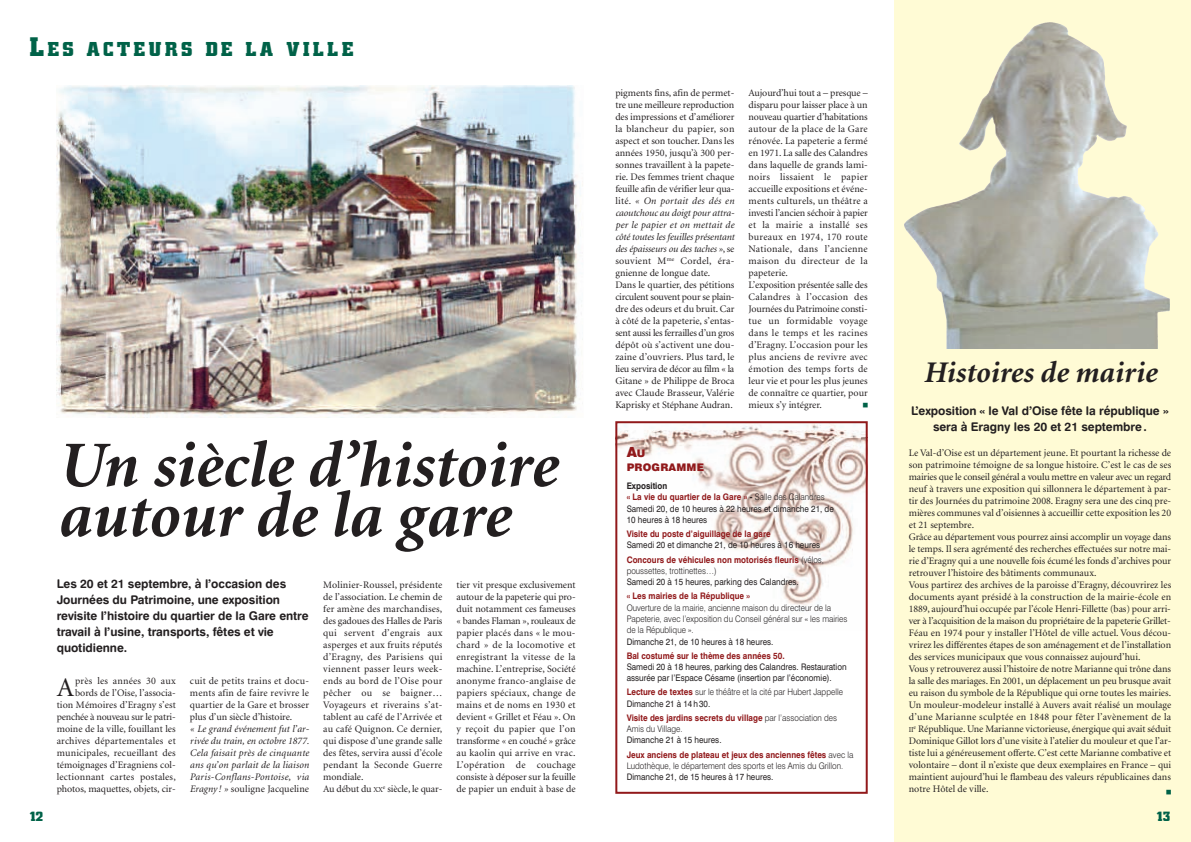
<style>
.page{position:relative;width:1191px;height:842px;background:#fff}
.page>*{position:absolute;margin:0;border:0;box-sizing:border-box;transform-origin:0 0}
.t1{font:italic 700 65px/50px "Minion";color:#231f20}
.t2{font:italic 700 30px "Minion";color:#231f20}
.t3{font:26.9px "Minion";color:#231f20}
.t4{font:700 18px "Civic";letter-spacing:.17em;color:#006248}
.t5{font:900 14px "Swiss 721 BT";color:#91191b}
.t6{font:12px/16px "Swiss 721 BT Bold Rounded";letter-spacing:-.005em;color:#231f20}
.t7{font:700 12px "Civic";color:#006248}
.t8{font:900 10.5px "Swiss 721 BT";letter-spacing:.015em;color:#91191b}
.t9{font:10px/12px "Minion";color:#231f20}
.t10{font:italic 10px/12px "Minion";letter-spacing:.02em;color:#231f20;text-align:justify}
.t11{font:9px/11.3px "Swiss 721 BT";color:#231f20;scale:.9 1}
.t12{font:300 9px/11.3px "Swiss 721 BT";color:#231f20;scale:.9 1}
.t13{font:700 9px/14.1px "Swiss 721 BT";color:#91191b;scale:.9 1}
.t14{font:8px "Wingdings";color:#006248}
.s1{font-size:24px}
.s2{font-size:7.5px}
.s3{font-style:normal}
.s4{font-style:italic}
.s5{font-size:10.5px}
.s6{font-weight:700}
.s7{font-weight:700;color:#91191b}
.s8{font-weight:300}
.s9{font-weight:400}
.s10{font-weight:400;color:#231f20}
.s11{font-weight:300;color:#231f20}
</style>
<div class="page">
<img style="left:618px;top:424px;width:246px;height:182px">
<svg style="left:894px;top:0;width:297px;height:842px;background:#eeebcb"></svg>
<img style="left:57px;top:86px;width:526px;height:332px">
<div style="left:615px;top:421px;width:252px;height:373px;border:2px solid #91191b"></div>
<img style="left:1067px;top:32px;width:42px;height:69px">
<h3 class="t4" style="left:29px;top:40px;width:326px"><span class="s1">L</span>ES ACTEURS DE LA VILLE</h3>
<h1 class="t1" style="left:57px;top:445px;width:501px">Un siècle d’histoire autour de la gare</h1>
<p class="t6" style="left:57px;top:577px;width:253px">Les 20 et 21 septembre, à l’occasion des Journées du Patrimoine, une exposition revisite l’histoire du quartier de la Gare entre travail à l’usine, transports, fêtes et vie quotidienne.</p>
<p class="t9" style="left:456px;top:580px;width:121px;text-align:justify">tier vit presque exclusivement autour de la papeterie qui pro&shy;duit notamment ces fameuses « bandes Flaman », rouleaux de papier placés dans « le mou&shy;chard » de la locomotive et enregistrant la vitesse de la machine. L’entreprise, Société anonyme franco-anglaise de papiers spéciaux, change de mains et de noms en 1930 et devient « Grillet et Féau ». On y reçoit du papier que l’on transforme « en couché » grâce au kaolin qui arrive en vrac.<br>L’opération de couchage consiste à déposer sur la feuille de papier un enduit à base de</p>
<p class="t9" style="left:323px;top:580px;width:121px">Molinier-Roussel, présidente de l’association. Le chemin de fer amène des marchandises, des gadoues des Halles de Paris qui servent d’engrais aux asperges et aux fruits réputés d’Eragny, des Parisiens qui viennent passer leurs week&shy;ends au bord de l’Oise pour pêcher ou se baigner…<br>Voyageurs et riverains s’at&shy;tablent au café de l’Arrivée et au café Quignon. Ce dernier, qui dispose d’une grande salle des fêtes, servira aussi d’école pendant la Seconde Guerre mondiale.<br>Au début du <span class="s2">XX</span><sup>e</sup> siècle, le quar-</p>
<p class="t9" style="left:57px;top:676px;width:121px;text-align:right">près les années 30 aux bords de l’Oise, l’associa&shy;tion Mémoires d’Eragny s’est penchée à nouveau sur le patri&shy;moine de la ville, fouillant les archives départementales et municipales, recueillant des témoignages d’Eragniens col&shy;lectionnant cartes postales, photos, maquettes, objets, cir-</p>
<p class="t9" style="left:190px;top:676px;width:121px;text-align:justify">cuit de petits trains et docu&shy;ments afin de faire revivre le quartier de la Gare et brosser plus d’un siècle d’histoire.</p>
<h3 class="t3" style="left:57px;top:677px;width:19px">A</h3>
<p class="t10" style="left:190px;top:724px;width:121px">« Le grand événement fut l’ar&shy;rivée du train, en octobre 1877.<br>Cela faisait près de cinquante ans qu’on parlait de la liaison Paris-Conflans-Pontoise, via Eragny ! » <span class="s3">souligne Jacqueline</span></p>
<p class="t9" style="left:615px;top:88px;width:121px">pigments fins, afin de permet&shy;tre une meilleure reproduction des impressions et d’améliorer la blancheur du papier, son aspect et son toucher. Dans les années 1950, jusqu’à 300 per&shy;sonnes travaillent à la papete&shy;rie. Des femmes trient chaque feuille afin de vérifier leur qua&shy;lité. <span class="s4">« On portait des dés en caoutchouc au doigt pour attra&shy;per le papier et on mettait de côté toutes les feuilles présentant des épaisseurs ou des taches »</span>, se souvient M<sup>me</sup> Cordel, éra&shy;gnienne de longue date.<br>Dans le quartier, des pétitions circulent souvent pour se plain&shy;dre des odeurs et du bruit. Car à côté de la papeterie, s’entas&shy;sent aussi les ferrailles d’un gros dépôt où s’activent une dou&shy;zaine d’ouvriers. Plus tard, le lieu servira de décor au film « la<br>Gitane » de Philippe de Broca avec Claude Brasseur, Valérie<br>Kaprisky et Stéphane Audran.</p>
<p class="t9" style="left:748px;top:88px;width:121px">Aujourd’hui tout a – presque – disparu pour laisser place à un nouveau quartier d’habitations autour de la place de la Gare rénovée. La papeterie a fermé en 1971. La salle des Calandres dans laquelle de grands lami&shy;noirs lissaient le papier accueille expositions et événe&shy;ments culturels, un théâtre a investi l’ancien séchoir à papier et la mairie a installé ses bureaux en 1974, 170 route<br>Nationale, dans l’ancienne maison du directeur de la papeterie.<br>L’exposition présentée salle des<br>Calandres à l’occasion des<br>Journées du Patrimoine consti&shy;tue un formidable voyage dans le temps et les racines d’Eragny. L’occasion pour les plus anciens de revivre avec émotion des temps forts de leur vie et pour les plus jeunes de connaître ce quartier, pour mieux s’y intégrer.</p>
<h3 class="t5" style="left:626px;top:447px;width:20px">A<span class="s5">U</span></h3>
<p class="t8" style="left:626px;top:463px;width:79px">PROGRAMME</p>
<p class="t11" style="left:626px;top:481px;width:232px"><span class="s6">Exposition<br></span><span class="s7">« La vie du quartier de la Gare »</span> <span class="s6">-</span> <span class="s8">Salle des Calandres </span>Samedi 20, de 10 heures à 22 heures et dimanche 21, de 10 heures à 18 heures</p>
<p class="t13" style="left:626px;top:528px;width:162px">Visite du poste d’aiguillage de la gare</p>
<p class="t11" style="left:626px;top:539px;width:221px;line-height:14.1px">Samedi 20 et dimanche 21, de 10 heures à 16 heures<br><span class="s7">Concours de véhicules non motorisés fleuris</span> <span class="s8">(vélos,</span></p>
<p class="t12" style="left:626px;top:566px;width:102px">poussettes, trottinettes…)</p>
<p class="t11" style="left:626px;top:577px;width:193px">Samedi 20 à 15 heures, parking des Calandres.</p>
<p class="t13" style="left:626px;top:590px;width:139px">« Les mairies de la République »</p>
<p class="t12" style="left:626px;top:603px;width:247px">Ouverture de la mairie, ancienne maison du directeur de la<br>Papeterie, avec l’exposition du Conseil général sur « les mairies de la République ».</p>
<p class="t11" style="left:626px;top:637px;width:164px">Dimanche 21, de 10 heures à 18 heures.</p>
<p class="t13" style="left:626px;top:649px;width:177px">Bal costumé sur le thème des années 50.</p>
<p class="t11" style="left:626px;top:662px;width:246px">Samedi 20 à 18 heures, parking des Calandres. Restauration assurée par l’Espace Césame (insertion par l’économie).</p>
<p class="t12" style="left:626px;top:687px;width:242px"><span class="s7">Lecture de textes</span> sur le théâtre et la cité par Hubert Jappelle<br><span class="s9">Dimanche 21 à 14 h 30.</span></p>
<p class="t12" style="left:626px;top:713px;width:235px"><span class="s7">Visite des jardins secrets du village</span> par l’association des<br>Amis du Village.</p>
<p class="t13" style="left:626px;top:734px;width:253px"><span class="s10">Dimanche 21 à 15 heures.<br></span>Jeux anciens de plateau et jeux des anciennes fêtes <span class="s11">avec la</span></p>
<p class="t12" style="left:626px;top:761px;width:242px">Ludothèque, le département des sports et les Amis du Grillon.</p>
<p class="t11" style="left:626px;top:772px;width:164px">Dimanche 21, de 15 heures à 17 heures.</p>
<p class="t14" style="left:862px;top:401px;width:7px">■</p>
<h2 class="t2" style="left:923px;top:360px;width:235px">Histoires de mairie</h2>
<p class="t6" style="left:911px;top:404px;width:259px;text-align:center">L’exposition « le Val d’Oise fête la république » sera à Eragny les 20 et 21 septembre.</p>
<p class="t9" style="left:909px;top:448px;width:264px">Le Val-d’Oise est un département jeune. Et pourtant la richesse de son patrimoine témoigne de sa longue histoire. C’est le cas de ses mairies que le conseil général a voulu mettre en valeur avec un regard neuf à travers une exposition qui sillonnera le département à par&shy;tir des Journées du patrimoine 2008. Eragny sera une des cinq pre&shy;mières communes val d’oisiennes à accueillir cette exposition les 20 et 21 septembre.<br>Grâce au département vous pourrez ainsi accomplir un voyage dans le temps. Il sera agrémenté des recherches effectuées sur notre mai&shy;rie d’Eragny qui a une nouvelle fois écumé les fonds d’archives pour retrouver l’histoire des bâtiments communaux.<br>Vous partirez des archives de la paroisse d’Eragny, découvrirez les documents ayant présidé à la construction de la mairie-école en 1889, aujourd’hui occupée par l’école Henri-Fillette (bas) pour arri&shy;ver à l’acquisition de la maison du propriétaire de la papeterie Grillet-Féau en 1974 pour y installer l’Hôtel de ville actuel. Vous décou&shy;vrirez les différentes étapes de son aménagement et de l’installation des services municipaux que vous connaissez aujourd’hui.<br>Vous y retrouverez aussi l’histoire de notre Marianne qui trône dans la salle des mariages. En 2001, un déplacement un peu brusque avait eu raison du symbole de la République qui orne toutes les mairies.<br>Un mouleur-modeleur installé à Auvers avait réalisé un moulage d’une Marianne sculptée en 1848 pour fêter l’avènement de la <span class="s2">II</span><sup>e</sup> République. Une Marianne victorieuse, énergique qui avait séduit Dominique Gillot lors d’une visite à l’atelier du mouleur et que l’ar&shy;tiste lui a généreusement offerte. C’est cette Marianne combative et volontaire – dont il n’existe que deux exemplaires en France – qui maintient aujourd’hui le flambeau des valeurs républicaines dans notre Hôtel de ville.</p>
<p class="t14" style="left:1165px;top:787px;width:7px">■</p>
<p class="t7" style="left:29px;top:810px;width:15px">12</p>
<p class="t7" style="left:1156px;top:810px;width:15px">13</p>
</div>
